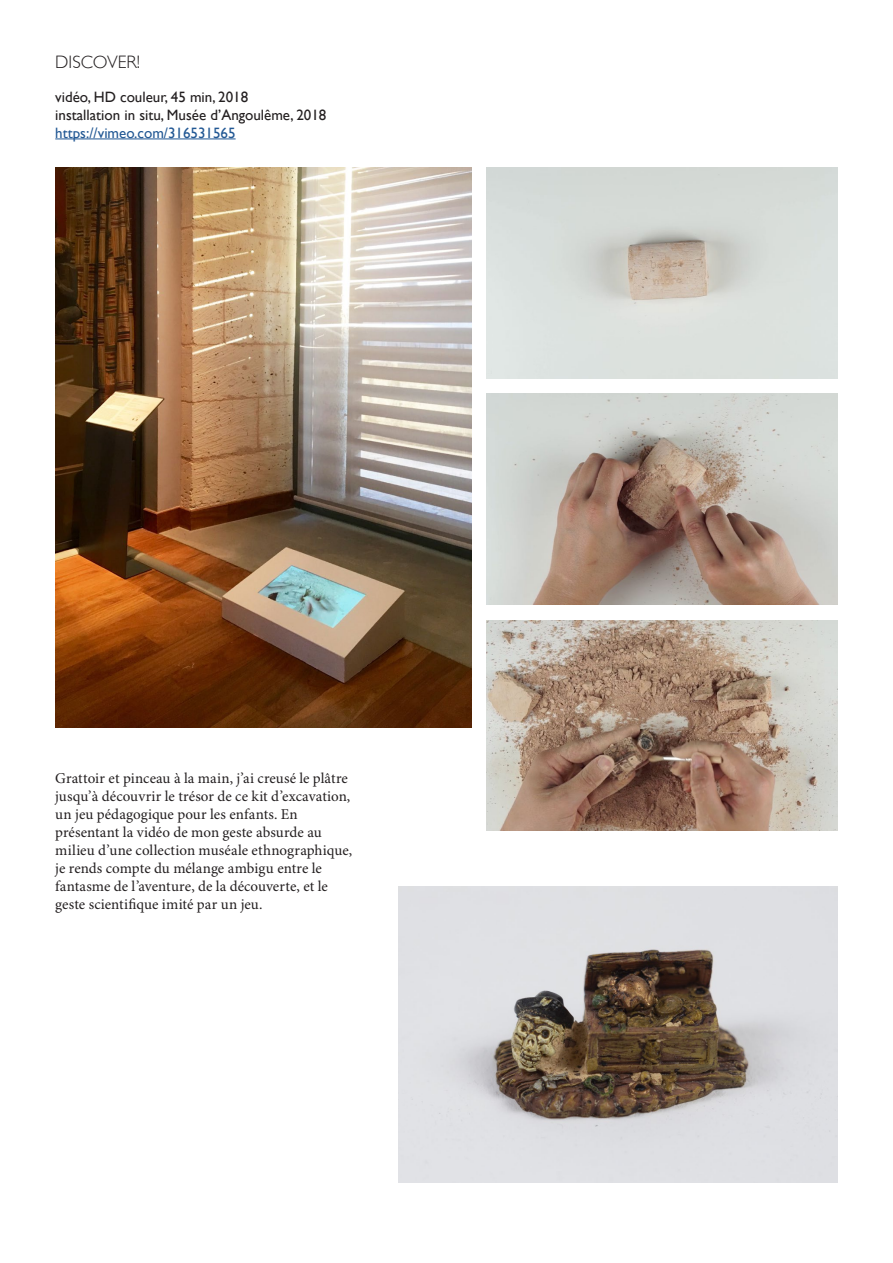
<style>
.page{position:relative;width:893px;height:1263px;background:#fff}
.page>*{position:absolute;margin:0;border:0;box-sizing:border-box;transform-origin:0 0}
.titre{font:300 18px "Gill Sans";color:#231f20}
.corps2{font:15px/18px "Minion Pro";color:#231f20}
.t1{font:15px "Gill Sans";color:#231f20}
.t2{font:15px "Gill Sans";color:#225894}
</style>
<div class="page">
<hr style="left:55px;top:139px;width:181px;height:1px;background:#225894">
<img style="left:55px;top:168px;width:417px;height:559px">
<img style="left:487px;top:621px;width:351px;height:209px">
<img style="left:398px;top:887px;width:440px;height:295px">
<img style="left:487px;top:393px;width:351px;height:212px">
<img style="left:487px;top:168px;width:351px;height:210px">
<p class="titre" style="left:55px;top:48px;width:86px">DISCOVER!</p>
<p class="t1" style="left:55px;top:88px;width:195px">vidéo, HD couleur, 45 min, 2018</p>
<p class="t1" style="left:55px;top:106px;width:273px">installation in situ, Musée d’Angoulême, 2018</p>
<p class="t2" style="left:55px;top:124px;width:182px">https://vimeo.com/316531565</p>
<p class="corps2" style="left:55px;top:769px;width:299px">Grattoir et pinceau à la main, j’ai creusé le plâtre jusqu’à découvrir le trésor de ce kit d’excavation, un jeu pédagogique pour les enfants. En présentant la vidéo de mon geste absurde au milieu d’une collection muséale ethnographique, je rends compte du mélange ambigu entre le fantasme de l’aventure, de la découverte, et le</p>
<p class="corps2" style="left:55px;top:895px;width:209px">geste scientifique imité par un jeu.</p>
</div>
